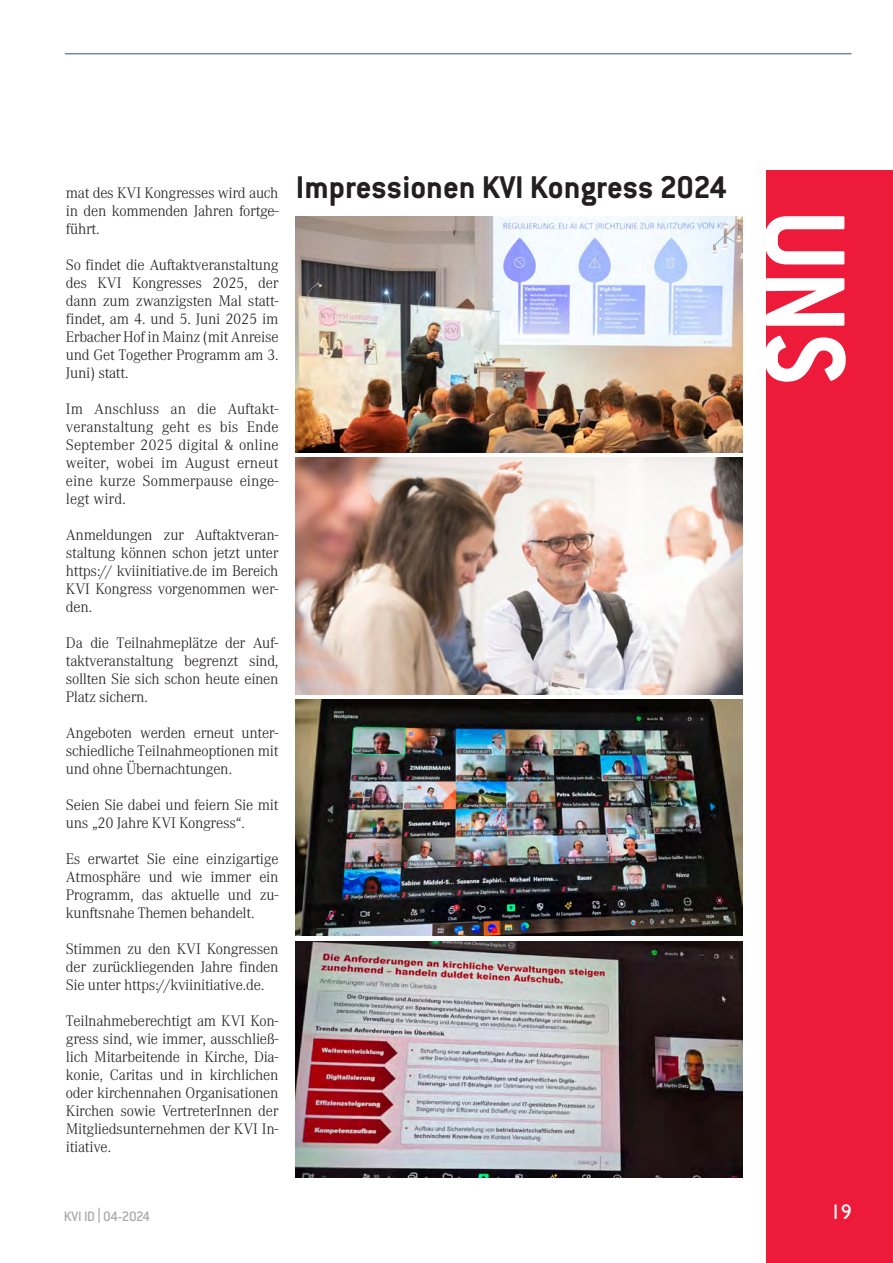
<style>
.page{position:relative;width:893px;height:1263px;background:#fff}
.page>*{position:absolute;margin:0;border:0;box-sizing:border-box;transform-origin:0 0}
.t1{font:700 124.5px "Conduit ITC";color:#fff;scale:.92 1}
.t2{font:700 34.5px "Conduit ITC";color:#231f20}
.t3{font:21px "Gill Sans";color:#fff}
.t4{font:300 15px/18px "Corporate ABQ";letter-spacing:-.02em;color:#231f20;text-align:justify}
.t5{font:500 15px "Conduit ITC";letter-spacing:-.04em;color:#a8a9ad}
.s1{font-family:"Corporate ABQ"}
</style>
<div class="page">
<div style="left:766px;top:170px;width:127px;height:1093px;background:#ed1a3a"></div>
<hr style="left:65px;top:53px;width:786px;height:1px;background:#738a95">
<img style="left:296px;top:216px;width:446px;height:236px">
<img style="left:296px;top:700px;width:446px;height:236px">
<img style="left:296px;top:458px;width:446px;height:236px">
<img style="left:296px;top:942px;width:446px;height:236px">
<p class="t4" style="left:66px;top:184px;width:214px">mat des KVI Kongresses wird auch in den kommenden Jahren fortge&shy;führt.</p>
<p class="t4" style="left:66px;top:256px;width:214px">So findet die Auftaktveranstaltung des KVI Kongresses 2025, der dann zum zwanzigsten Mal statt&shy;findet, am 4. und 5. Juni 2025 im Erbacher Hof in Mainz (mit Anreise und Get Together Programm am 3.<br>Juni) statt.</p>
<p class="t4" style="left:66px;top:400px;width:214px">Im Anschluss an die Auftakt&shy;veranstaltung geht es bis Ende September 2025 digital &amp; online weiter, wobei im August erneut eine kurze Sommerpause einge&shy;legt wird.</p>
<p class="t4" style="left:66px;top:526px;width:214px">Anmeldungen zur Auftaktveran&shy;staltung können schon jetzt unter https:// kviinitiative.de im Bereich KVI Kongress vorgenommen wer&shy;den.</p>
<p class="t4" style="left:66px;top:634px;width:214px">Da die Teilnahmeplätze der Auf&shy;taktveranstaltung begrenzt sind, sollten Sie sich schon heute einen Platz sichern.</p>
<p class="t4" style="left:66px;top:724px;width:214px">Angeboten werden erneut unter&shy;schiedliche Teilnahmeoptionen mit und ohne Übernachtungen.</p>
<p class="t4" style="left:66px;top:796px;width:214px">Seien Sie dabei und feiern Sie mit uns „20 Jahre KVI Kongress“.</p>
<p class="t4" style="left:66px;top:850px;width:214px">Es erwartet Sie eine einzigartige Atmosphäre und wie immer ein Programm, das aktuelle und zu&shy;kunftsnahe Themen behandelt.</p>
<p class="t4" style="left:66px;top:940px;width:214px">Stimmen zu den KVI Kongressen der zurückliegenden Jahre finden Sie unter https://kviinitiative.de.</p>
<p class="t4" style="left:66px;top:1012px;width:214px">Teilnahmeberechtigt am KVI Kon&shy;gress sind, wie immer, ausschließ&shy;lich Mitarbeitende in Kirche, Dia&shy;konie, Caritas und in kirchlichen oder kirchennahen Organisationen Kirchen sowie VertreterInnen der Mitgliedsunternehmen der KVI In&shy;itiative.</p>
<h2 class="t2" style="left:296px;top:167px;width:433px">Impressionen KVI Kongress 2024</h2>
<h1 class="t1" style="left:878px;top:210px;width:190px;rotate:90deg">UNS</h1>
<p class="t5" style="left:64px;top:1207px;width:88px">KVI ID <span class="s1">|</span> 04-2024</p>
<h3 class="t3" style="left:830px;top:1200px;width:22px">19</h3>
</div>
